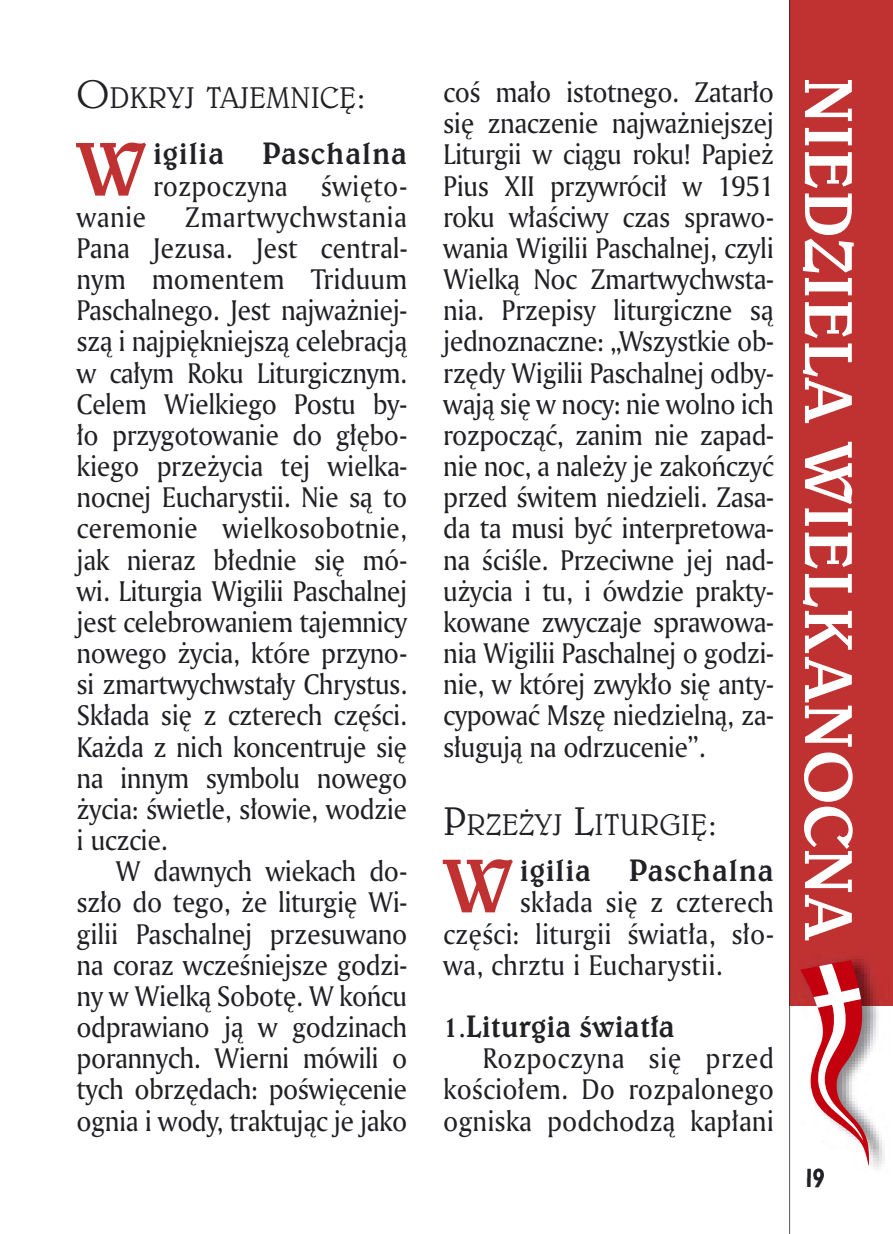
<style>
.page{position:relative;width:893px;height:1234px;background:#fff}
.page>*{position:absolute;margin:0;border:0;box-sizing:border-box;transform-origin:0 0}
.t1{font:67.5px "Belwe Md PL";color:#c03232}
.t2{font:60px "Belwe Md PL";color:#fff}
.t3{font:27.6px/31.2px "Amerigo PL";letter-spacing:-.02em;color:#212125;text-align:justify;scale:.94 1}
.t4{font:27.6px "Belwe Md PL";letter-spacing:.03em;color:#212125;scale:.94 1}
.t5{font:27.6px "Amerigo PL";letter-spacing:.005em;color:#212125;scale:.94 1}
.t6{font:27.6px "Belwe Md PL";color:#212125;scale:.94 1}
.t7{font:27px "Belwe Lt PL";color:#212125}
.t8{font:700 24px "Humanst 521 Cn PL";color:#212125;scale:.94 1}
.s1{font-size:36px}
</style>
<div class="page">
<div style="left:790px;top:0;width:103px;height:1005px;background:#c03232"></div>
<hr style="left:789px;top:0;width:1px;height:1233px;background:#212125">
<img style="left:868px;top:965px;width:20px;height:205px">
<img style="left:807px;top:1168px;width:17px;height:8px">
<svg style="left:789px;top:956px;width:80px;height:209px"></svg>
<p class="t7" style="left:77px;top:79px;width:291px"><span class="s1">O</span>DKRYJ TAJEMNICĘ<span class="s1">:</span></p>
<h1 class="t1" style="left:77px;top:121px;width:72px">W</h1>
<p class="t4" style="left:153px;top:134px;width:78px">igilia</p>
<p class="t4" style="left:262px;top:134px;width:156px">Paschalna</p>
<p class="t5" style="left:153px;top:167px;width:272px">rozpoczyna święto-</p>
<p class="t3" style="left:77px;top:200px;width:353px;text-indent:108px">Zmartwychwstania Pana Jezusa. Jest central&shy;nym momentem Triduum Paschalnego. Jest najważniej&shy;szą i najpiękniejszą celebracją w całym Roku Liturgicznym.<br>Celem Wielkiego Postu by&shy;ło przygotowanie do głębo&shy;kiego przeżycia tej wielka&shy;nocnej Eucharystii. Nie są to ceremonie wielkosobotnie, jak nieraz błednie się mó&shy;wi. Liturgia Wigilii Paschalnej jest celebrowaniem tajemnicy nowego życia, które przyno&shy;si zmartwychwstały Chrystus.<br>Składa się z czterech części.<br>Każda z nich koncentruje się na innym symbolu nowego życia: świetle, słowie, wodzie i uczcie.</p>
<p class="t3" style="left:77px;top:854px;width:353px;text-indent:39px">W dawnych wiekach do&shy;szło do tego, że liturgię Wi&shy;gilii Paschalnej przesuwano na coraz wcześniejsze godzi&shy;ny w Wielką Sobotę. W końcu odprawiano ją w godzinach porannych. Wierni mówili o tych obrzędach: poświęcenie ognia i wody, traktując je jako</p>
<p class="t3" style="left:77px;top:200px;width:76px">wanie</p>
<p class="t3" style="left:443px;top:76px;width:353px">coś mało istotnego. Zatarło się znaczenie najważniejszej Liturgii w ciągu roku! Papież Pius XII przywrócił w 1951 roku właściwy czas sprawo&shy;wania Wigilii Paschalnej, czyli Wielką Noc Zmartwychwsta&shy;nia. Przepisy liturgiczne są jednoznaczne: „Wszystkie ob&shy;rzędy Wigilii Paschalnej odby&shy;wają się w nocy: nie wolno ich rozpocząć, zanim nie zapad&shy;nie noc, a należy je zakończyć przed świtem niedzieli. Zasa&shy;da ta musi być interpretowa&shy;na ściśle. Przeciwne jej nad&shy;użycia i tu, i ówdzie prakty&shy;kowane zwyczaje sprawowa&shy;nia Wigilii Paschalnej o godzi&shy;nie, w której zwykło się anty&shy;cypować Mszę niedzielną, za&shy;sługują na odrzucenie”.</p>
<p class="t7" style="left:443px;top:805px;width:276px"><span class="s1">P</span>RZEŻYJ <span class="s1">L</span>ITURGIĘ<span class="s1">:</span></p>
<h1 class="t1" style="left:443px;top:837px;width:72px">W</h1>
<p class="t4" style="left:520px;top:850px;width:78px">igilia</p>
<p class="t4" style="left:629px;top:850px;width:156px">Paschalna</p>
<p class="t3" style="left:443px;top:885px;width:353px;text-indent:77px">składa się z czterech części: liturgii światła, sło&shy;wa, chrztu i Eucharystii.</p>
<p class="t6" style="left:443px;top:1006px;width:248px">1.Liturgia światła</p>
<p class="t3" style="left:443px;top:1041px;width:353px;text-indent:39px">Rozpoczyna się przed kościołem. Do rozpalonego ogniska podchodzą kapłani</p>
<h2 class="t2" style="left:871px;top:77px;width:865px;rotate:90deg">NIEDZIELA WIELKANOCNA</h2>
<p class="t8" style="left:805px;top:1161px;width:22px">19</p>
</div>
